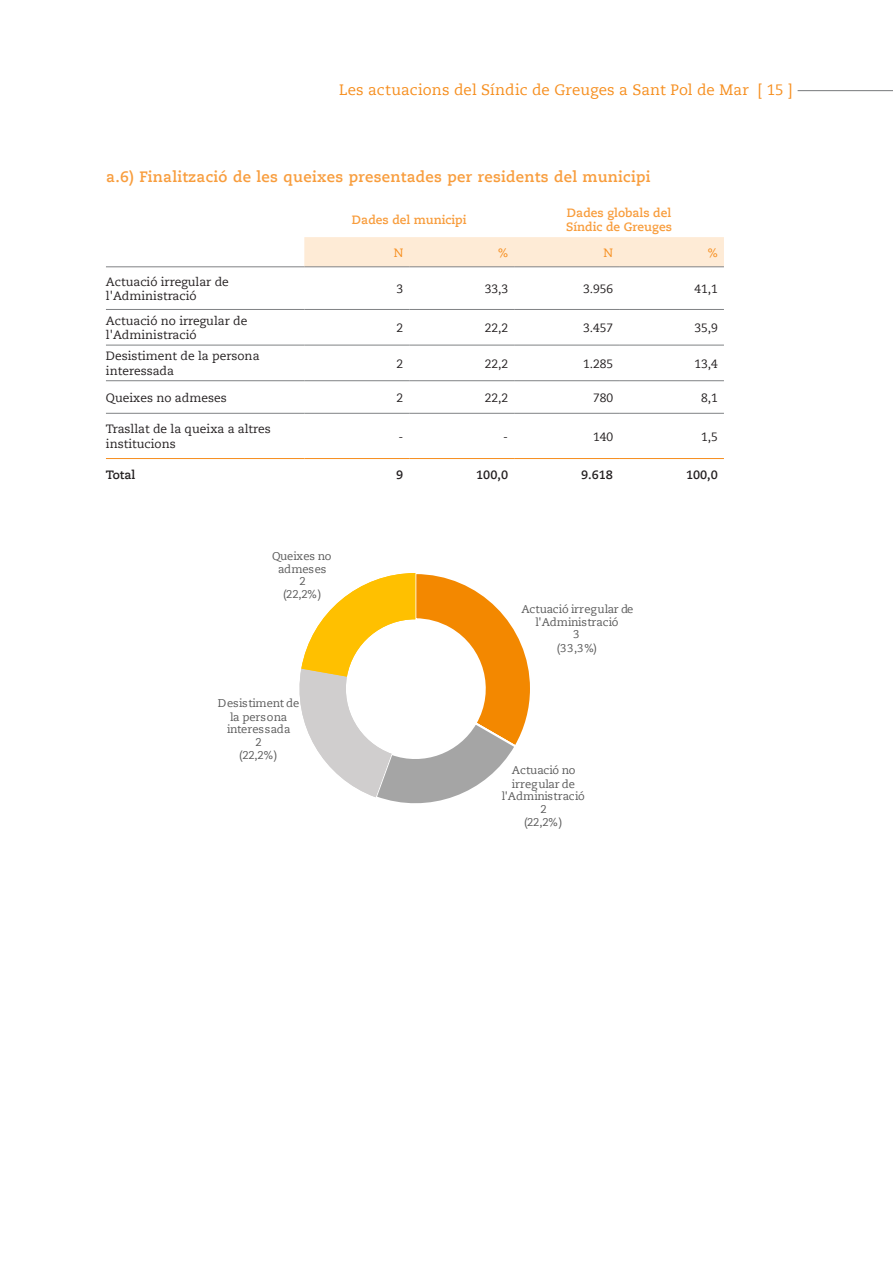
<style>
.page{position:relative;width:893px;height:1263px;background:#fff}
.page>*{position:absolute;margin:0;border:0;box-sizing:border-box;transform-origin:0 0}
.Titol_3er{font:700 15px "Caecilia LT";letter-spacing:.02em;color:#f89d3d}
.t1{font:15px "Caecilia LT";letter-spacing:.01em;color:#f68e1e}
.t2{font:12px/14.4px "Caecilia LT";color:#231f20}
.t3{font:700 12px/14.4px "Caecilia LT";color:#f89d3d}
.t4{font:700 12px "Caecilia LT";color:#231f20}
.t5{font:12px "Caecilia LT";color:#f68e1e}
.t6{font:11.1px/12.9px "Caecilia LT";letter-spacing:-.01em;color:#595959;text-align:center}
</style>
<div class="page">
<hr style="left:798px;top:90px;width:95px;height:1px;background:#76787b">
<div style="left:304px;top:237px;width:420px;height:30px;background:#feebd6"></div>
<hr style="left:106px;top:267px;width:198px;height:1px;background:#808285">
<hr style="left:106px;top:309px;width:198px;height:1px;background:#808285">
<hr style="left:106px;top:345px;width:198px;height:1px;background:#808285">
<hr style="left:106px;top:380px;width:198px;height:1px;background:#808285">
<hr style="left:106px;top:413px;width:198px;height:1px;background:#808285">
<hr style="left:304px;top:267px;width:105px;height:1px;background:#808285">
<hr style="left:409px;top:267px;width:105px;height:1px;background:#808285">
<hr style="left:514px;top:267px;width:105px;height:1px;background:#808285">
<hr style="left:619px;top:267px;width:105px;height:1px;background:#808285">
<hr style="left:304px;top:309px;width:105px;height:1px;background:#808285">
<hr style="left:409px;top:309px;width:105px;height:1px;background:#808285">
<hr style="left:514px;top:309px;width:105px;height:1px;background:#808285">
<hr style="left:619px;top:309px;width:105px;height:1px;background:#808285">
<hr style="left:304px;top:345px;width:105px;height:1px;background:#808285">
<hr style="left:409px;top:345px;width:105px;height:1px;background:#808285">
<hr style="left:514px;top:345px;width:105px;height:1px;background:#808285">
<hr style="left:619px;top:345px;width:105px;height:1px;background:#808285">
<hr style="left:304px;top:380px;width:105px;height:1px;background:#808285">
<hr style="left:409px;top:380px;width:105px;height:1px;background:#808285">
<hr style="left:514px;top:380px;width:105px;height:1px;background:#808285">
<hr style="left:619px;top:380px;width:105px;height:1px;background:#808285">
<hr style="left:304px;top:413px;width:105px;height:1px;background:#808285">
<hr style="left:409px;top:413px;width:105px;height:1px;background:#808285">
<hr style="left:514px;top:413px;width:105px;height:1px;background:#808285">
<hr style="left:619px;top:413px;width:105px;height:1px;background:#808285">
<hr style="left:106px;top:458px;width:198px;height:1px;background:#f68e1e">
<hr style="left:304px;top:458px;width:105px;height:1px;background:#f68e1e">
<hr style="left:409px;top:458px;width:105px;height:1px;background:#f68e1e">
<hr style="left:514px;top:458px;width:105px;height:1px;background:#f68e1e">
<hr style="left:619px;top:458px;width:105px;height:1px;background:#f68e1e">
<svg style="left:299px;top:573px;width:231px;height:231px"></svg>
<p class="t1" style="left:339px;top:81px;width:455px">Les actuacions del Síndic de Greuges a Sant Pol de Mar [ 15 ]</p>
<p class="Titol_3er" style="left:106px;top:168px;width:546px">a.6) Finalització de les queixes presentades per residents del municipi</p>
<p class="t3" style="left:352px;top:213px;width:116px">Dades del municipi</p>
<p class="t3" style="left:566px;top:206px;width:108px">Dades globals del<br>Síndic de Greuges</p>
<p class="t5" style="left:394px;top:245px;width:11px">N</p>
<p class="t5" style="left:498px;top:245px;width:11px">%</p>
<p class="t5" style="left:603px;top:245px;width:11px">N</p>
<p class="t5" style="left:708px;top:245px;width:11px">%</p>
<p class="t2" style="left:106px;top:274px;width:125px">Actuació irregular de l'Administració</p>
<p class="t2" style="left:397px;top:282px;width:8px">3</p>
<p class="t2" style="left:485px;top:282px;width:25px">33,3</p>
<p class="t2" style="left:583px;top:282px;width:32px">3.956</p>
<p class="t2" style="left:695px;top:282px;width:25px">41,1</p>
<p class="t2" style="left:106px;top:314px;width:143px">Actuació no irregular de l'Administració</p>
<p class="t2" style="left:397px;top:321px;width:8px">2</p>
<p class="t2" style="left:485px;top:321px;width:25px">22,2</p>
<p class="t2" style="left:583px;top:321px;width:32px">3.457</p>
<p class="t2" style="left:695px;top:321px;width:25px">35,9</p>
<p class="t2" style="left:106px;top:349px;width:155px">Desistiment de la persona interessada</p>
<p class="t2" style="left:397px;top:356px;width:8px">2</p>
<p class="t2" style="left:485px;top:356px;width:25px">22,2</p>
<p class="t2" style="left:583px;top:356px;width:32px">1.285</p>
<p class="t2" style="left:695px;top:356px;width:25px">13,4</p>
<p class="t2" style="left:106px;top:390px;width:122px">Queixes no admeses</p>
<p class="t2" style="left:397px;top:390px;width:8px">2</p>
<p class="t2" style="left:485px;top:390px;width:25px">22,2</p>
<p class="t2" style="left:593px;top:390px;width:22px">780</p>
<p class="t2" style="left:701px;top:390px;width:18px">8,1</p>
<p class="t2" style="left:106px;top:422px;width:166px">Trasllat de la queixa a altres institucions</p>
<p class="t2" style="left:398px;top:429px;width:6px">-</p>
<p class="t2" style="left:503px;top:429px;width:6px">-</p>
<p class="t2" style="left:593px;top:429px;width:22px">140</p>
<p class="t2" style="left:701px;top:429px;width:18px">1,5</p>
<p class="t4" style="left:106px;top:468px;width:31px">Total</p>
<p class="t4" style="left:396px;top:468px;width:9px">9</p>
<p class="t4" style="left:476px;top:468px;width:33px">100,0</p>
<p class="t4" style="left:581px;top:468px;width:33px">9.618</p>
<p class="t4" style="left:686px;top:468px;width:33px">100,0</p>
<p class="t6" style="left:272px;top:550px;width:61px">Queixes no admeses<br>2<br>(22,2%)</p>
<p class="t6" style="left:218px;top:697px;width:83px">Desistiment de la persona interessada<br>2<br>(22,2%)</p>
<p class="t6" style="left:521px;top:603px;width:113px">Actuació irregular de l'Administració<br>3<br>(33,3%)</p>
<p class="t6" style="left:502px;top:764px;width:84px">Actuació no irregular de l'Administració<br>2<br>(22,2%)</p>
</div>
